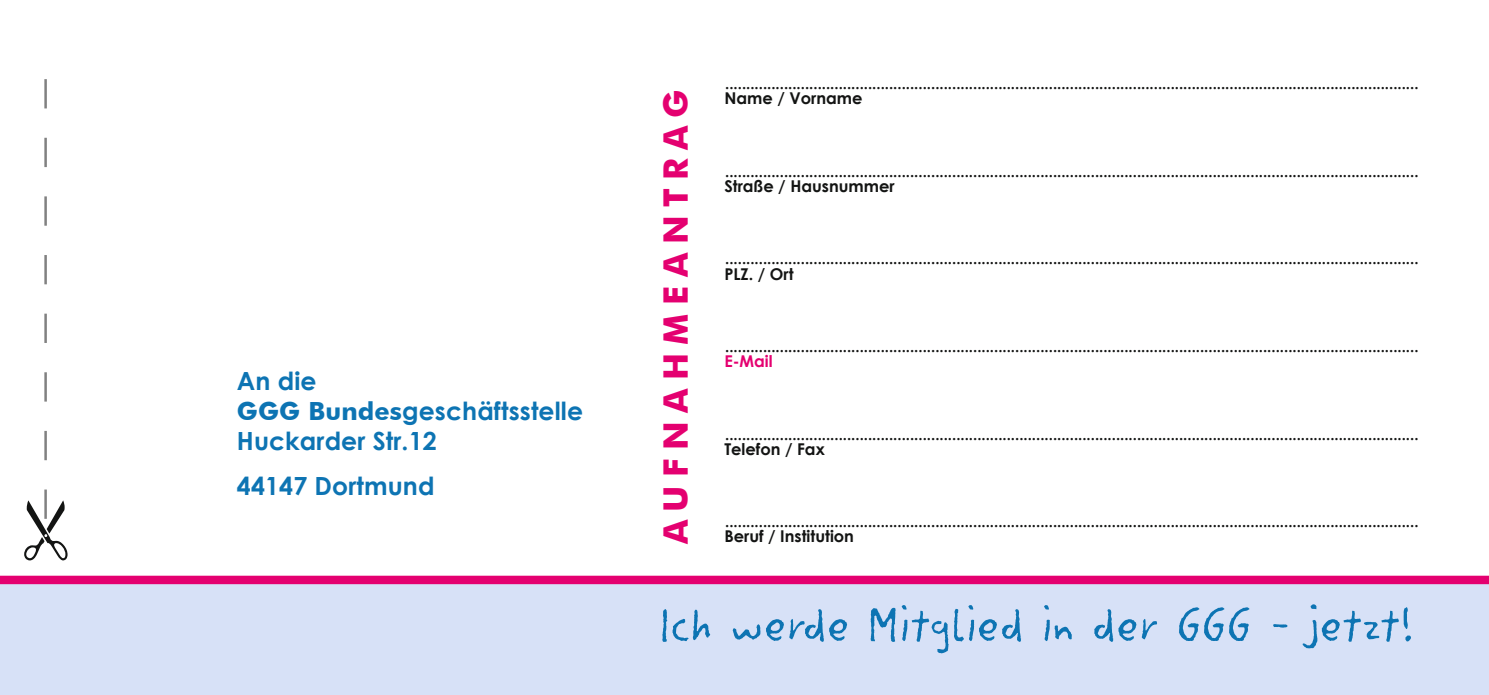
<style>
.page{position:relative;width:1489px;height:695px;background:#fff}
.page>*{position:absolute;margin:0;border:0;box-sizing:border-box;transform-origin:0 0}
.t1{font:700 33.75px "Futura BT";letter-spacing:.25em;color:#e40070}
.t2{font:700 25px/30px "Century Gothic";letter-spacing:.005em;color:#0d74b3}
.t3{font:700 16.25px "Century Gothic";color:#131413}
.t4{font:700 16.25px "Century Gothic";color:#e40070}
.t5{font:700 15px "Century Gothic";color:#131413}
.s1{font-family:"Futura BT"}
</style>
<div class="page">
<div style="left:0;top:579px;width:1488px;height:115px;background:#d7e1f7"></div>
<div style="left:0;top:575px;width:1488px;height:9px;background:#e40070"></div>
<svg style="left:662px;top:604px;width:748px;height:49px"></svg>
<svg style="left:44px;top:79px;width:3px;height:440px"></svg>
<h2 class="t2" style="left:237px;top:365px;width:347px">An die<br><span class="s1">GGG Bundes</span>geschäftsstelle<br>Huckarder Str.12</h2>
<h2 class="t2" style="left:237px;top:469px;width:199px">44147 Dortmund</h2>
<h1 class="t1" style="left:655px;top:544px;width:456px;rotate:-90deg">AUFNAHMEANTRAG</h1>
<p class="t5" style="left:725px;top:72px;width:694px">.....................................................................................................................................................................</p>
<p class="t3" style="left:724px;top:86px;width:140px">Name / Vorname</p>
<p class="t5" style="left:725px;top:160px;width:694px">.....................................................................................................................................................................</p>
<p class="t3" style="left:724px;top:174px;width:172px">Straße / Hausnummer</p>
<p class="t5" style="left:725px;top:247px;width:694px">.....................................................................................................................................................................</p>
<p class="t3" style="left:724px;top:261px;width:71px">PLZ. / Ort</p>
<p class="t5" style="left:725px;top:335px;width:694px">.....................................................................................................................................................................</p>
<p class="t4" style="left:724px;top:349px;width:50px">E-Mail</p>
<p class="t5" style="left:725px;top:422px;width:694px">.....................................................................................................................................................................</p>
<p class="t3" style="left:724px;top:436px;width:102px">Telefon / Fax</p>
<p class="t5" style="left:725px;top:510px;width:694px">.....................................................................................................................................................................</p>
<p class="t3" style="left:724px;top:524px;width:131px">Beruf / Institution</p>
</div>
